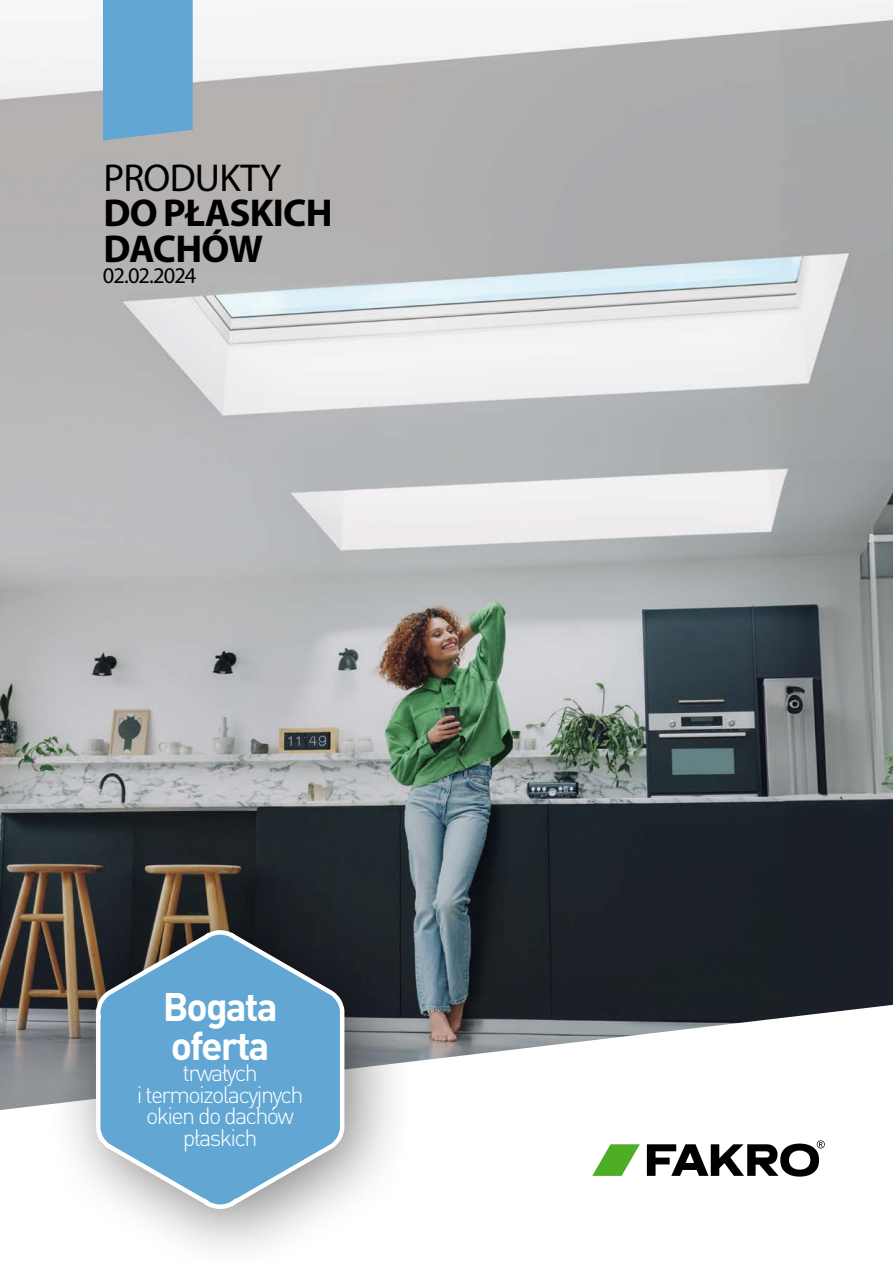
<style>
.page{position:relative;width:893px;height:1263px;background:#fff}
.page>*{position:absolute;margin:0;border:0;box-sizing:border-box;transform-origin:0 0}
.t1{font:700 39.45px/38.1px "DIN Pro";letter-spacing:-.05em;color:#fff}
.t2{font:700 39px/35.2px "Myriad Pro";letter-spacing:-.02em;color:#000}
.t3{font:39px "Myriad Pro";letter-spacing:-.02em;color:#000}
.t4{font:300 23.4px/21.6px "DIN Pro";letter-spacing:-.07em;color:#fff;text-align:center}
.t5{font:22.5px "Myriad Pro";letter-spacing:-.04em;color:#000}
</style>
<div class="page">
<img style="left:0;top:0;width:893px;height:1005px">
<svg style="left:0;top:1005px;width:891px;height:172px"></svg>
<svg style="left:647px;top:1140px;width:178px;height:36px"></svg>
<svg style="left:592px;top:1144px;width:48px;height:32px"></svg>
<div style="left:44px;top:882px;width:373px;height:381px;background:#000;opacity:.5"></div>
<svg style="left:93px;top:928px;width:254px;height:284px;background:#72a0c0"></svg>
<div style="left:103px;top:0;width:90px;height:140px;background:#62a6d4"></div>
<h2 class="t3" style="left:103px;top:154px;width:179px">PRODUKTY</h2>
<h2 class="t2" style="left:103px;top:194px;width:231px">DO PŁASKICH<br>DACHÓW</h2>
<p class="t5" style="left:103px;top:261px;width:95px">02.02.2024</p>
<h1 class="t1" style="left:163px;top:983px;width:117px">Bogata oferta</h1>
<p class="t4" style="left:137px;top:1060px;width:168px">trwałych<br>i termoizolacyjnych okien do dachów płaskich</p>
</div>
